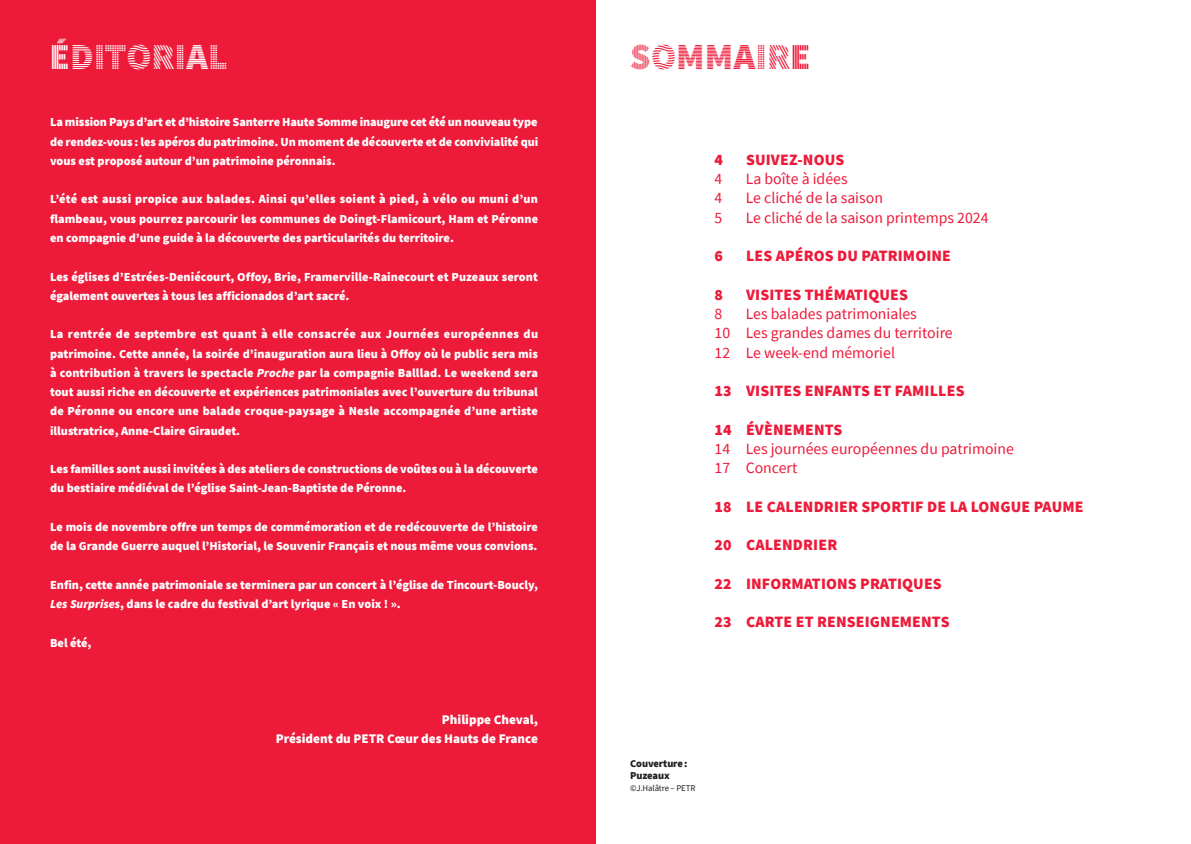
<style>
.page{position:relative;width:1191px;height:844px;background:#fff}
.page>*{position:absolute;margin:0;border:0;box-sizing:border-box;transform-origin:0 0}
.t1{font:900 36.75px "Source Sans Pro DISPLAYV2";color:#fff}
.t2{font:900 36.75px "Source Sans Pro DISPLAYV2";color:#ed1a3a}
.t3{font:900 15.75px "Source Sans Pro";letter-spacing:.01em;color:#ed1a3a}
.t4{font:15.75px/19.2px "Source Sans Pro";color:#ed1a3a}
.t5{font:900 13.12px/19.2px "Source Sans Pro";color:#fff;text-align:right}
.t6{font:900 12.25px/19.2px "Source Sans Pro";color:#fff}
.t7{font:900 10.5px/12.2px "Source Sans Pro";letter-spacing:-.01em;color:#231f20}
.t8{font:8.75px "Source Sans Pro";letter-spacing:-.01em;color:#231f20}
.s1{font-style:italic}
</style>
<div class="page">
<div style="left:0;top:0;width:595px;height:843px;background:#ed1a3a"></div>
<h1 class="t1" style="left:50px;top:37px;width:179px">ÉDITORIAL</h1>
<h1 class="t2" style="left:630px;top:37px;width:182px">SOMMAIRE</h1>
<p class="t6" style="left:50px;top:112px;width:490px;text-align:justify">La mission Pays d’art et d’histoire Santerre Haute Somme inaugure cet été un nouveau type de rendez-vous : les apéros du patrimoine. Un moment de découverte et de convivialité qui vous est proposé autour d’un patrimoine péronnais.</p>
<p class="t6" style="left:50px;top:189px;width:489px;text-align:justify">L’été est aussi propice aux balades. Ainsi qu’elles soient à pied, à vélo ou muni d’un flambeau, vous pourrez parcourir les communes de Doingt-Flamicourt, Ham et Péronne en compagnie d’une guide à la découverte des particularités du territoire.</p>
<p class="t6" style="left:50px;top:266px;width:489px">Les églises d’Estrées-Deniécourt, Offoy, Brie, Framerville-Rainecourt et Puzeaux seront également ouvertes à tous les afficionados d’art sacré.</p>
<p class="t6" style="left:50px;top:324px;width:489px;text-align:justify">La rentrée de septembre est quant à elle consacrée aux Journées européennes du patrimoine. Cette année, la soirée d’inauguration aura lieu à Offoy où le public sera mis à contribution à travers le spectacle <span class="s1">Proche</span> par la compagnie Balllad. Le weekend sera tout aussi riche en découverte et expériences patrimoniales avec l’ouverture du tribunal de Péronne ou encore une balade croque-paysage à Nesle accompagnée d’une artiste illustratrice, Anne-Claire Giraudet.</p>
<p class="t6" style="left:50px;top:459px;width:489px">Les familles sont aussi invitées à des ateliers de constructions de voûtes ou à la découverte du bestiaire médiéval de l’église Saint-Jean-Baptiste de Péronne.</p>
<p class="t6" style="left:50px;top:517px;width:489px">Le mois de novembre offre un temps de commémoration et de redécouverte de l’histoire de la Grande Guerre auquel l’Historial, le Souvenir Français et nous même vous convions.</p>
<p class="t6" style="left:50px;top:574px;width:489px">Enfin, cette année patrimoniale se terminera par un concert à l’église de Tincourt-Boucly,<br><span class="s1">Les Surprises</span>, dans le cadre du festival d’art lyrique « En voix ! ».</p>
<p class="t6" style="left:50px;top:632px;width:43px">Bel été,</p>
<p class="t5" style="left:276px;top:709px;width:264px">Philippe Cheval,<br>Président du PETR Cœur des Hauts de France</p>
<p class="t3" style="left:714px;top:149px;width:10px">4</p>
<p class="t3" style="left:746px;top:149px;width:100px">SUIVEZ-NOUS</p>
<p class="t4" style="left:714px;top:169px;width:9px">4</p>
<p class="t4" style="left:745px;top:169px;width:103px">La boîte à idées</p>
<p class="t4" style="left:714px;top:188px;width:9px">4</p>
<p class="t4" style="left:745px;top:188px;width:139px">Le cliché de la saison</p>
<p class="t4" style="left:714px;top:208px;width:9px">5</p>
<p class="t4" style="left:745px;top:208px;width:244px">Le cliché de la saison printemps 2024</p>
<p class="t3" style="left:714px;top:245px;width:10px">6</p>
<p class="t3" style="left:746px;top:245px;width:206px">LES APÉROS DU PATRIMOINE</p>
<p class="t3" style="left:714px;top:283px;width:10px">8</p>
<p class="t3" style="left:746px;top:283px;width:163px">VISITES THÉMATIQUES</p>
<p class="t4" style="left:714px;top:304px;width:9px">8</p>
<p class="t4" style="left:714px;top:304px;width:240px;text-indent:31px">Les balades patrimoniales<br>10 Les grandes dames du territoire<br>12 Le week-end mémoriel</p>
<p class="t3" style="left:714px;top:380px;width:251px">13 VISITES ENFANTS ET FAMILLES</p>
<p class="t3" style="left:714px;top:418px;width:129px">14 ÉVÈNEMENTS</p>
<p class="t4" style="left:714px;top:439px;width:301px">14 Les journées européennes du patrimoine<br>17 Concert</p>
<p class="t3" style="left:714px;top:495px;width:371px">18 LE CALENDRIER SPORTIF DE LA LONGUE PAUME</p>
<p class="t3" style="left:714px;top:534px;width:124px">20 CALENDRIER</p>
<p class="t3" style="left:714px;top:572px;width:229px">22 INFORMATIONS PRATIQUES</p>
<p class="t3" style="left:714px;top:611px;width:236px">23 CARTE ET RENSEIGNEMENTS</p>
<p class="t7" style="left:630px;top:756px;width:59px">Couverture :<br>Puzeaux</p>
<p class="t8" style="left:630px;top:782px;width:67px">©J.Halâtre – PETR</p>
</div>
